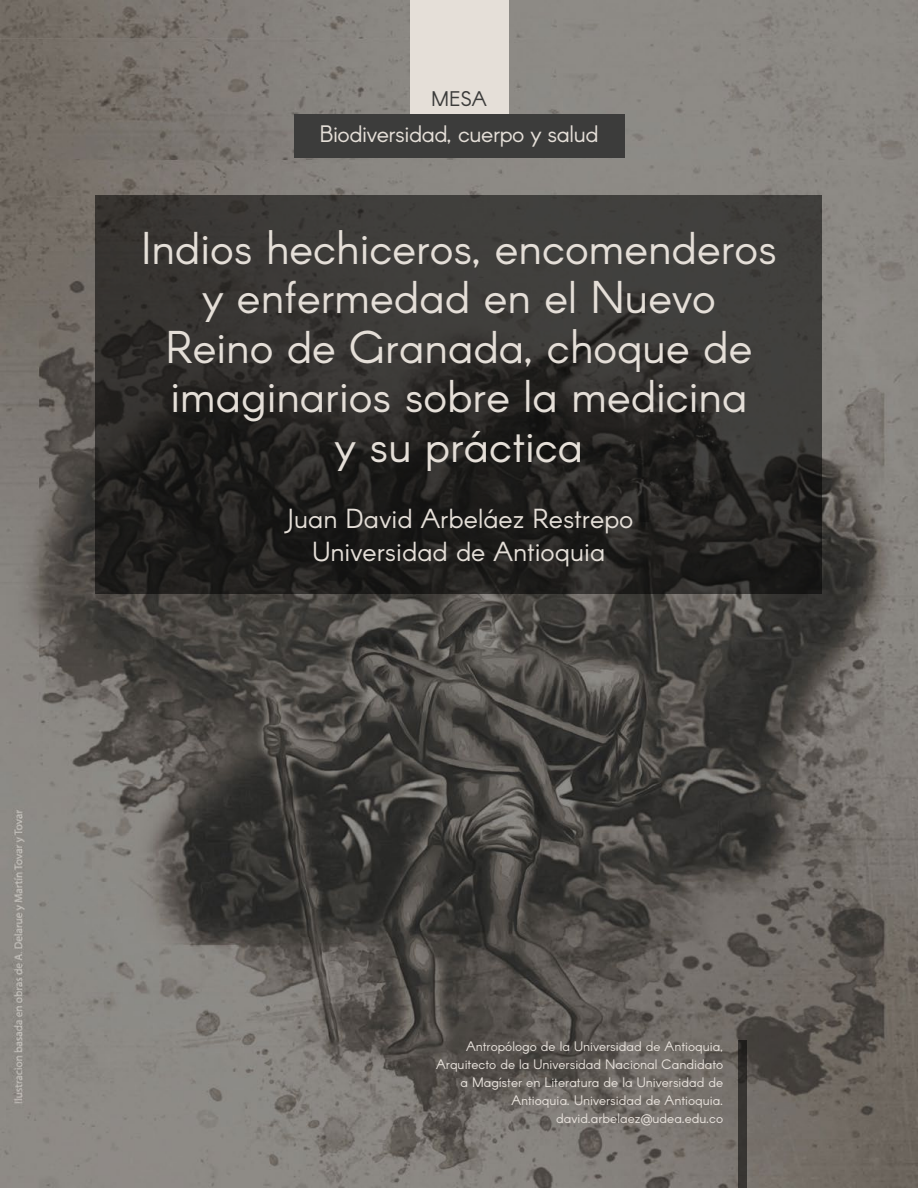
<style>
.page{position:relative;width:918px;height:1188px;background:#fff}
.page>*{position:absolute;margin:0;border:0;box-sizing:border-box;transform-origin:0 0}
.t1{font:45px/49.5px "Arcon";color:#e5dfd8;text-align:center}
.t2{font:27px/32.4px "Arcon";color:#e5dfd8;text-align:center}
.t3{font:23.4px "Arcon";letter-spacing:-.02em;color:#e5dfd8}
.t4{font:20.7px "Arcon";color:#3c3c3b}
.t5{font:13.5px/18px "Arcon";color:#e8e2dc;text-align:right}
</style>
<div class="page">
<img style="left:0;top:0;width:918px;height:1188px">
<div style="left:410px;top:0;width:98px;height:115px;background:#e5dfd8"></div>
<div style="left:294px;top:114px;width:330px;height:44px;background:#3c3c3b"></div>
<svg style="left:96px;top:196px;width:726px;height:398px;background:#2e2d2b"></svg>
<svg style="left:738px;top:1041px;width:8px;height:147px"></svg>
<h3 class="t4" style="left:431px;top:86px;width:57px">MESA</h3>
<h3 class="t3" style="left:319px;top:119px;width:281px">Biodiversidad, cuerpo y salud</h3>
<h1 class="t1" style="left:141px;top:227px;width:637px">Indios hechiceros, encomenderos y enfermedad en el Nuevo<br>Reino de Granada, choque de imaginarios sobre la medicina<br>y su práctica</h1>
<h2 class="t2" style="left:285px;top:505px;width:350px">Juan David Arbeláez Restrepo<br>Universidad de Antioquia</h2>
<p class="t5" style="left:436px;top:1038px;width:289px">Antropólogo de la Universidad de Antioquia, Arquitecto de la Universidad Nacional Candidato a Magíster en Literatura de la Universidad de Antioquia. Universidad de Antioquia. david.arbelaez@udea.edu.co</p>
</div>
